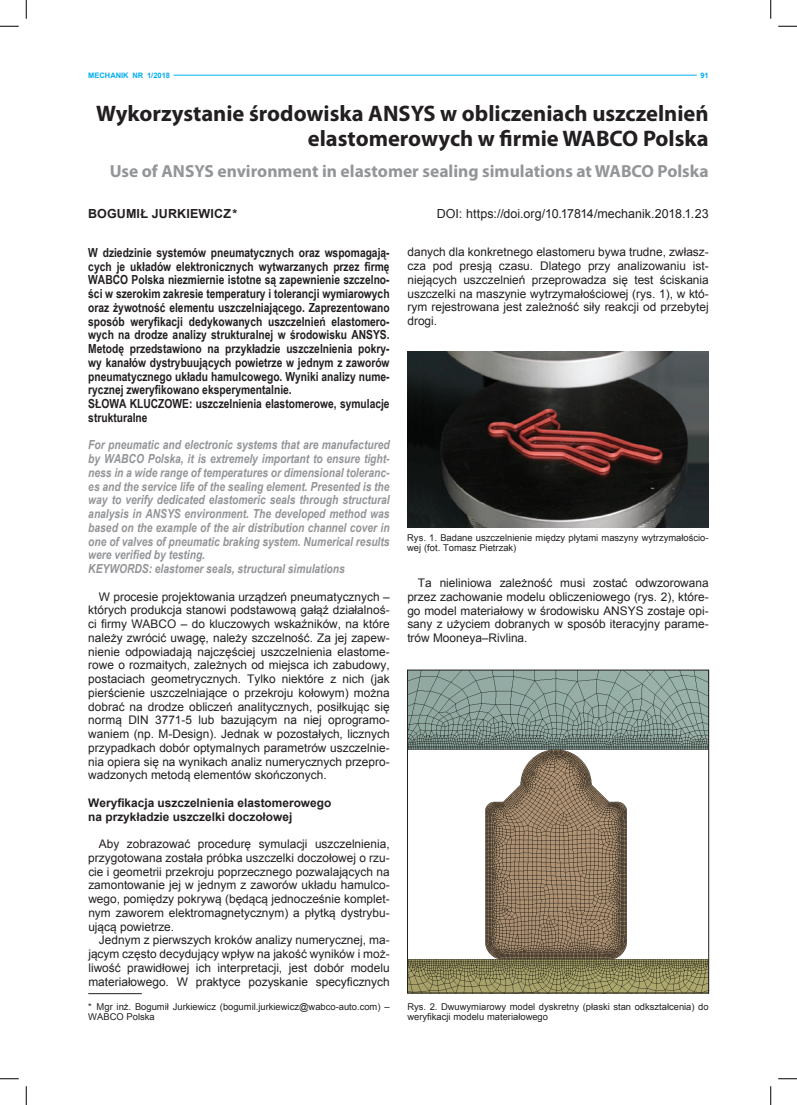
<style>
.page{position:relative;width:797px;height:1105px;background:#fff}
.page>*{position:absolute;margin:0;border:0;box-sizing:border-box;transform-origin:0 0}
.t1{font:700 22.5px/25px "Myriad Pro";color:#231f20;text-align:right}
.t2{font:700 17.5px "Myriad Pro";color:#939598}
.t3{font:700 12.5px/13.8px "Arial Narrow";color:#231f20}
.t4{font:italic 700 12.5px/13.8px "Arial Narrow";color:#939598}
.t5{font:12.5px "Arial";letter-spacing:.005em;color:#231f20}
.t6{font:700 12.5px "Arial";letter-spacing:.01em;color:#231f20}
.t7{font:11.88px/13.8px "Arial";color:#231f20;text-align:justify}
.t8{font:700 11.88px/13.8px "Arial";color:#231f20}
.t9{font:9.38px/10.6px "Arial";color:#231f20}
.t10{font:700 7.5px "Arial";color:#00aeef}
</style>
<div class="page">
<hr style="left:88px;top:993px;width:54px;height:1px;background:#231f20">
<img style="left:407px;top:352px;width:301px;height:176px">
<img style="left:409px;top:672px;width:297px;height:319px">
<div style="left:407px;top:670px;width:301px;height:323px;border:1px solid #231f20"></div>
<hr style="left:173px;top:75px;width:523px;height:1px;background:#00aeef">
<svg style="left:0;top:25px;width:19px;height:2px"></svg>
<svg style="left:778px;top:25px;width:19px;height:2px"></svg>
<svg style="left:0;top:1078px;width:19px;height:1px"></svg>
<svg style="left:778px;top:1078px;width:19px;height:1px"></svg>
<svg style="left:25px;top:0;width:2px;height:19px"></svg>
<svg style="left:25px;top:1086px;width:2px;height:19px"></svg>
<svg style="left:770px;top:0;width:1px;height:19px"></svg>
<svg style="left:770px;top:1086px;width:1px;height:19px"></svg>
<p class="t10" style="left:88px;top:70px;width:83px">MECHANIK NR 1/2018</p>
<p class="t10" style="left:700px;top:70px;width:10px">91</p>
<h1 class="t1" style="left:96px;top:100px;width:614px">Wykorzystanie środowiska ANSYS w obliczeniach uszczelnień elastomerowych w firmie WABCO Polska</h1>
<h2 class="t2" style="left:110px;top:159px;width:600px">Use of ANSYS environment in elastomer sealing simulations at WABCO Polska</h2>
<p class="t6" style="left:88px;top:205px;width:151px">BOGUMIŁ JURKIEWICZ*</p>
<p class="t5" style="left:436px;top:205px;width:273px">DOI: https://doi.org/10.17814/mechanik.2018.1.23</p>
<p class="t3" style="left:88px;top:245px;width:303px">W dziedzinie systemów pneumatycznych oraz wspomagają&shy;cych je układów elektronicznych wytwarzanych przez firmę WABCO Polska niezmiernie istotne są zapewnienie szczelno&shy;ści w szerokim zakresie temperatury i tolerancji wymiarowych oraz żywotność elementu uszczelniającego. Zaprezentowano sposób weryfikacji dedykowanych uszczelnień elastomero&shy;wych na drodze analizy strukturalnej w środowisku ANSYS.<br>Metodę przedstawiono na przykładzie uszczelnienia pokry&shy;wy kanałów dystrybuujących powietrze w jednym z zaworów pneumatycznego układu hamulcowego. Wyniki analizy nume&shy;rycznej zweryfikowano eksperymentalnie.<br>SŁOWA KLUCZOWE: uszczelnienia elastomerowe, symulacje strukturalne</p>
<p class="t4" style="left:88px;top:437px;width:303px">For pneumatic and electronic systems that are manufactured by WABCO Polska, it is extremely important to ensure tight&shy;ness in a wide range of temperatures or dimensional toleranc&shy;es and the service life of the sealing element. Presented is the way to verify dedicated elastomeric seals through structural analysis in ANSYS environment. The developed method was based on the example of the air distribution channel cover in one of valves of pneumatic braking system. Numerical results were verified by testing.<br>KEYWORDS: elastomer seals, structural simulations</p>
<p class="t7" style="left:88px;top:590px;width:303px;text-indent:11px">W procesie projektowania urządzeń pneumatycznych – których produkcja stanowi podstawową gałąź działalnoś&shy;ci firmy WABCO – do kluczowych wskaźników, na które należy zwrócić uwagę, należy szczelność. Za jej zapew&shy;nienie odpowiadają najczęściej uszczelnienia elastome&shy;rowe o rozmaitych, zależnych od miejsca ich zabudowy, postaciach geometrycznych. Tylko niektóre z nich (jak pierścienie uszczelniające o przekroju kołowym) można dobrać na drodze obliczeń analitycznych, posiłkując się normą DIN 3771-5 lub bazującym na niej oprogramo&shy;waniem (np. M-Design). Jednak w pozostałych, licznych przypadkach dobór optymalnych parametrów uszczelnie&shy;nia opiera się na wynikach analiz numerycznych przepro&shy;wadzonych metodą elementów skończonych.</p>
<p class="t8" style="left:88px;top:796px;width:244px">Weryfikacja uszczelnienia elastomerowego na przykładzie uszczelki doczołowej</p>
<p class="t7" style="left:88px;top:837px;width:303px;text-indent:11px">Aby zobrazować procedurę symulacji uszczelnienia, przygotowana została próbka uszczelki doczołowej o rzu&shy;cie i geometrii przekroju poprzecznego pozwalających na zamontowanie jej w jednym z zaworów układu hamulco&shy;wego, pomiędzy pokrywą (będącą jednocześnie komplet&shy;nym zaworem elektromagnetycznym) a płytką dystrybu&shy;ującą powietrze.</p>
<p class="t7" style="left:88px;top:933px;width:303px;text-indent:11px">Jednym z pierwszych kroków analizy numerycznej, ma&shy;jącym często decydujący wpływ na jakość wyników i moż&shy;liwość prawidłowej ich interpretacji, jest dobór modelu materiałowego. W praktyce pozyskanie specyficznych</p>
<p class="t9" style="left:88px;top:1001px;width:303px">* Mgr inż. Bogumił Jurkiewicz (bogumil.jurkiewicz@wabco-auto.com) –<br>WABCO Polska</p>
<p class="t7" style="left:407px;top:245px;width:303px">danych dla konkretnego elastomeru bywa trudne, zwłasz&shy;cza pod presją czasu. Dlatego przy analizowaniu ist&shy;niejących uszczelnień przeprowadza się test ściskania uszczelki na maszynie wytrzymałościowej (rys. 1), w któ&shy;rym rejestrowana jest zależność siły reakcji od przebytej drogi.</p>
<p class="t9" style="left:407px;top:532px;width:303px">Rys. 1. Badane uszczelnienie między płytami maszyny wytrzymałościo&shy;wej (fot. Tomasz Pietrzak)</p>
<p class="t7" style="left:407px;top:576px;width:303px;text-indent:11px">Ta nieliniowa zależność musi zostać odwzorowana przez zachowanie modelu obliczeniowego (rys. 2), które&shy;go model materiałowy w środowisku ANSYS zostaje opi&shy;sany z użyciem dobranych w sposób iteracyjny parame&shy;trów Mooneya–Rivlina.</p>
<p class="t9" style="left:407px;top:1001px;width:303px">Rys. 2. Dwuwymiarowy model dyskretny (płaski stan odkształcenia) do weryfikacji modelu materiałowego</p>
</div>
